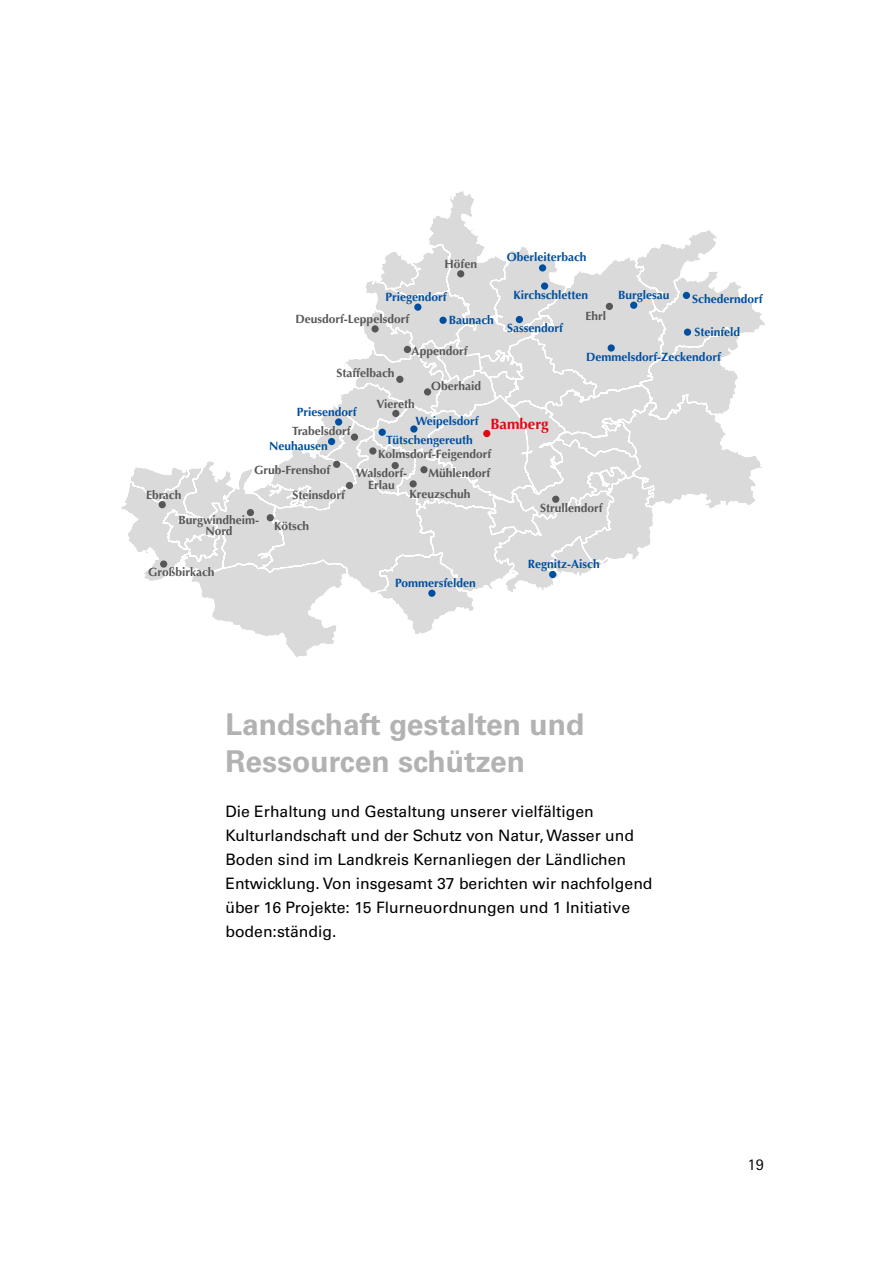
<style>
.page{position:relative;width:893px;height:1263px;background:#fff}
.page>*{position:absolute;margin:0;border:0;box-sizing:border-box;transform-origin:0 0}
.h1-head{font:700 30px/37.5px "Univers LT Std";color:#b3b2b2}
.t1{font:16.5px "Rotis Sans Serif Pro";color:#000}
.p-intro{font:15.75px/24px "Univers LT Std";color:#000}
.t2{font:700 15px "Optima LT Std";color:#e30613}
.t3{font:700 12px/11.2px "Optima LT Std";color:#575756;text-align:center}
.t4{font:700 12px "Optima LT Std";color:#004f9f}
</style>
<div class="page">
<svg style="left:121px;top:191px;width:644px;height:466px"></svg>
<div style="left:483px;top:430px;width:7px;height:7px;background:#e30613;border-radius:50%"></div>
<div style="left:552px;top:496px;width:7px;height:7px;background:#575756;border-radius:50%"></div>
<div style="left:428px;top:590px;width:7px;height:7px;background:#004f9f;border-radius:50%"></div>
<div style="left:160px;top:560px;width:7px;height:8px;background:#575756;border-radius:50%"></div>
<div style="left:267px;top:514px;width:7px;height:7px;background:#575756;border-radius:50%"></div>
<div style="left:247px;top:509px;width:7px;height:7px;background:#575756;border-radius:50%"></div>
<div style="left:159px;top:501px;width:7px;height:7px;background:#575756;border-radius:50%"></div>
<div style="left:346px;top:482px;width:7px;height:7px;background:#575756;border-radius:50%"></div>
<div style="left:392px;top:462px;width:7px;height:7px;background:#575756;border-radius:50%"></div>
<div style="left:409px;top:480px;width:8px;height:7px;background:#575756;border-radius:50%"></div>
<div style="left:420px;top:466px;width:8px;height:7px;background:#575756;border-radius:50%"></div>
<div style="left:333px;top:461px;width:7px;height:7px;background:#575756;border-radius:50%"></div>
<div style="left:328px;top:438px;width:7px;height:7px;background:#004f9f;border-radius:50%"></div>
<div style="left:335px;top:418px;width:7px;height:8px;background:#004f9f;border-radius:50%"></div>
<div style="left:351px;top:433px;width:7px;height:8px;background:#575756;border-radius:50%"></div>
<div style="left:392px;top:410px;width:7px;height:7px;background:#575756;border-radius:50%"></div>
<div style="left:396px;top:376px;width:7px;height:7px;background:#575756;border-radius:50%"></div>
<div style="left:404px;top:346px;width:7px;height:7px;background:#575756;border-radius:50%"></div>
<div style="left:424px;top:388px;width:7px;height:7px;background:#575756;border-radius:50%"></div>
<div style="left:369px;top:447px;width:7px;height:8px;background:#575756;border-radius:50%"></div>
<div style="left:410px;top:425px;width:7px;height:8px;background:#004f9f;border-radius:50%"></div>
<div style="left:379px;top:429px;width:7px;height:7px;background:#004f9f;border-radius:50%"></div>
<div style="left:371px;top:325px;width:8px;height:7px;background:#575756;border-radius:50%"></div>
<div style="left:414px;top:303px;width:7px;height:8px;background:#004f9f;border-radius:50%"></div>
<div style="left:457px;top:270px;width:7px;height:7px;background:#575756;border-radius:50%"></div>
<div style="left:439px;top:317px;width:8px;height:7px;background:#004f9f;border-radius:50%"></div>
<div style="left:539px;top:264px;width:7px;height:7px;background:#004f9f;border-radius:50%"></div>
<div style="left:541px;top:282px;width:7px;height:8px;background:#004f9f;border-radius:50%"></div>
<div style="left:516px;top:316px;width:7px;height:7px;background:#004f9f;border-radius:50%"></div>
<div style="left:608px;top:344px;width:7px;height:8px;background:#004f9f;border-radius:50%"></div>
<div style="left:606px;top:303px;width:7px;height:7px;background:#575756;border-radius:50%"></div>
<div style="left:630px;top:302px;width:7px;height:7px;background:#004f9f;border-radius:50%"></div>
<div style="left:683px;top:292px;width:7px;height:7px;background:#004f9f;border-radius:50%"></div>
<div style="left:684px;top:329px;width:7px;height:7px;background:#004f9f;border-radius:50%"></div>
<div style="left:549px;top:571px;width:7px;height:7px;background:#004f9f;border-radius:50%"></div>
<p class="t3" style="left:445px;top:259px;width:34px">Höfen</p>
<p class="t4" style="left:385px;top:290px;width:63px">Priegendorf</p>
<p class="t3" style="left:295px;top:314px;width:115px">Deusdorf-Leppelsdorf</p>
<p class="t4" style="left:449px;top:313px;width:47px">Baunach</p>
<p class="t3" style="left:336px;top:367px;width:60px">Staffelbach</p>
<p class="t3" style="left:412px;top:346px;width:57px">Appendorf</p>
<p class="t4" style="left:507px;top:250px;width:81px">Oberleiterbach</p>
<p class="t4" style="left:513px;top:288px;width:76px">Kirchschletten</p>
<p class="t4" style="left:507px;top:321px;width:57px">Sassendorf</p>
<p class="t3" style="left:585px;top:310px;width:22px">Ehrl</p>
<p class="t4" style="left:618px;top:288px;width:53px">Burglesau</p>
<p class="t4" style="left:692px;top:292px;width:72px">Schederndorf</p>
<p class="t4" style="left:694px;top:325px;width:47px">Steinfeld</p>
<p class="t4" style="left:586px;top:349px;width:136px">Demmelsdorf-Zeckendorf</p>
<p class="t4" style="left:297px;top:405px;width:61px">Priesendorf</p>
<p class="t3" style="left:292px;top:425px;width:60px">Trabelsdorf</p>
<p class="t4" style="left:269px;top:439px;width:60px">Neuhausen</p>
<p class="t3" style="left:431px;top:380px;width:52px">Oberhaid</p>
<p class="t4" style="left:415px;top:414px;width:65px">Weipelsdorf</p>
<p class="t3" style="left:378px;top:448px;width:115px">Kolmsdorf-Feigendorf</p>
<p class="t3" style="left:377px;top:398px;width:40px">Viereth</p>
<p class="t2" style="left:490px;top:415px;width:60px">Bamberg</p>
<p class="t4" style="left:386px;top:432px;width:88px">Tütschengereuth</p>
<p class="t3" style="left:254px;top:465px;width:78px">Grub-Frenshof</p>
<p class="t3" style="left:428px;top:468px;width:63px">Mühlendorf</p>
<p class="t3" style="left:356px;top:468px;width:53px">Walsdorf-<br>Erlau</p>
<p class="t3" style="left:409px;top:488px;width:63px">Kreuzschuh</p>
<p class="t3" style="left:146px;top:489px;width:37px">Ebrach</p>
<p class="t3" style="left:293px;top:489px;width:54px">Steinsdorf</p>
<p class="t3" style="left:179px;top:515px;width:82px">Burgwindheim-<br>Nord</p>
<p class="t3" style="left:148px;top:566px;width:68px">Großbirkach</p>
<p class="t3" style="left:274px;top:520px;width:36px">Kötsch</p>
<p class="t4" style="left:395px;top:576px;width:82px">Pommersfelden</p>
<p class="t3" style="left:540px;top:502px;width:64px">Strullendorf</p>
<p class="t4" style="left:528px;top:557px;width:73px">Regnitz-Aisch</p>
<h1 class="h1-head" style="left:225px;top:705px;width:361px">Landschaft gestalten und<br>Ressourcen schützen</h1>
<p class="p-intro" style="left:225px;top:800px;width:429px">Die Erhaltung und Gestaltung unserer vielfältigen Kulturlandschaft und der Schutz von Natur, Wasser und Boden sind im Landkreis Kernanliegen der Ländlichen Entwicklung. Von insgesamt 37 berichten wir nachfolgend über 16 Projekte: 15 Flurneuordnungen und 1 Initiative boden:ständig.</p>
<p class="t1" style="left:747px;top:1154px;width:18px">19</p>
</div>
